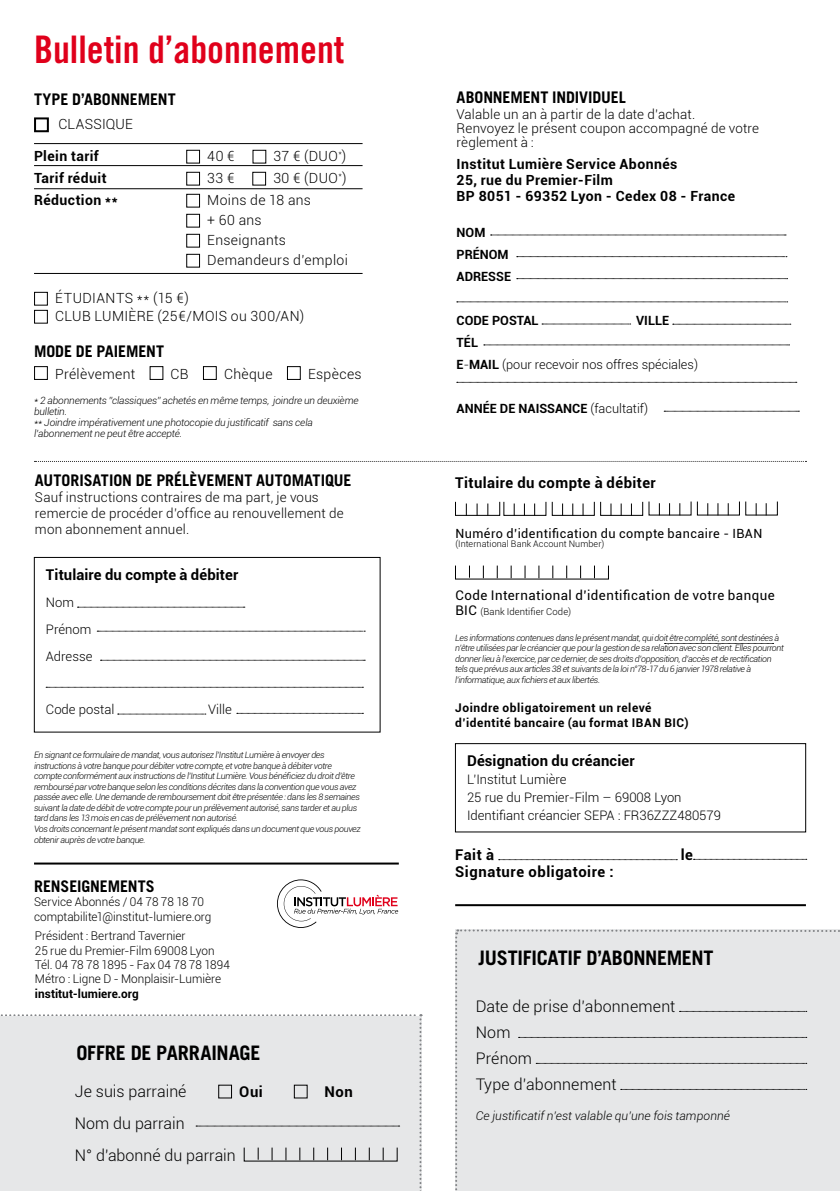
<style>
.page{position:relative;width:840px;height:1191px;background:#fff}
.page>*{position:absolute;margin:0;border:0;box-sizing:border-box;transform-origin:0 0}
.t1{font:38px "Trade Gothic Bold Cond Twenty";color:#e0001b}
.t2{font:700 20px "Trade Gothic";letter-spacing:-.01em;color:#000}
.t3{font:700 16px "Trade Gothic";letter-spacing:-.005em;color:#000}
.t4{font:300 16px/26px "Roboto";color:#000}
.t5{font:700 14.8px "Roboto";letter-spacing:.02em;color:#000}
.t6{font:700 14.8px "Roboto";letter-spacing:.04em;color:#000}
.t7{font:300 14px/20px "Roboto";letter-spacing:.025em;color:#000}
.t8{font:700 14px/16px "Roboto";letter-spacing:.03em;color:#000}
.t9{font:300 13.4px/14px "Roboto";letter-spacing:.015em;color:#000}
.t10{font:13.2px "Roboto";letter-spacing:.035em;color:#000}
.t11{font:300 13px/26.8px "Roboto";color:#000}
.t12{font:700 12.8px/22px "Roboto";color:#000}
.t13{font:300 12.8px/22px "Roboto";color:#000}
.t14{font:12.6px "Roboto";letter-spacing:.035em;color:#000}
.t15{font:300 12px/14.4px "Roboto";color:#000}
.t16{font:700 12px/14.4px "Roboto";letter-spacing:.045em;color:#000}
.t17{font:italic 300 12px "Roboto";letter-spacing:.005em;color:#000}
.t18{font:700 12px "Roboto";letter-spacing:.005em;color:#000}
.t19{font:italic 300 10px/11px "Roboto";letter-spacing:-.01em;color:#000}
.t20{font:300 9.4px "Roboto";letter-spacing:.01em;color:#000}
.t21{font:300 9px "Roboto";letter-spacing:.01em;color:#000}
.t22{font:italic 300 8.8px/10.6px "Roboto";letter-spacing:-.035em;color:#000}
.s1{font-weight:700}
.s2{font-weight:300}
.s3{font-weight:400;font-size:13.2px}
</style>
<div class="page">
<hr style="left:34px;top:143px;width:328px;height:1px;background:#000">
<hr style="left:34px;top:165px;width:328px;height:1px;background:#000">
<hr style="left:34px;top:188px;width:328px;height:1px;background:#000">
<hr style="left:34px;top:273px;width:328px;height:1px;background:#000">
<div style="left:34px;top:117px;width:15px;height:15px;border:2px solid #000"></div>
<div style="left:186px;top:150px;width:14px;height:14px;border:1px solid #000"></div>
<div style="left:252px;top:150px;width:14px;height:14px;border:1px solid #000"></div>
<div style="left:186px;top:172px;width:14px;height:14px;border:1px solid #000"></div>
<div style="left:252px;top:172px;width:14px;height:14px;border:1px solid #000"></div>
<div style="left:186px;top:194px;width:14px;height:14px;border:1px solid #000"></div>
<div style="left:186px;top:214px;width:14px;height:14px;border:1px solid #000"></div>
<div style="left:186px;top:234px;width:14px;height:14px;border:1px solid #000"></div>
<div style="left:186px;top:254px;width:14px;height:14px;border:1px solid #000"></div>
<div style="left:34px;top:292px;width:14px;height:14px;border:1px solid #000"></div>
<div style="left:34px;top:310px;width:14px;height:14px;border:1px solid #000"></div>
<div style="left:34px;top:366px;width:14px;height:14px;border:1px solid #000"></div>
<div style="left:149px;top:366px;width:14px;height:14px;border:1px solid #000"></div>
<div style="left:203px;top:366px;width:14px;height:14px;border:1px solid #000"></div>
<div style="left:287px;top:366px;width:13px;height:14px;border:1px solid #000"></div>
<svg style="left:456px;top:301px;width:331px;height:1px"></svg>
<svg style="left:541px;top:324px;width:89px;height:1px"></svg>
<svg style="left:456px;top:382px;width:340px;height:1px"></svg>
<svg style="left:77px;top:607px;width:168px;height:1px"></svg>
<svg style="left:46px;top:687px;width:317px;height:1px"></svg>
<svg style="left:118px;top:713px;width:88px;height:1px"></svg>
<div style="left:34px;top:557px;width:346px;height:175px;border:1px solid #000"></div>
<svg style="left:455px;top:501px;width:322px;height:15px"></svg>
<svg style="left:455px;top:565px;width:153px;height:14px"></svg>
<svg style="left:664px;top:643px;width:109px;height:1px"></svg>
<svg style="left:490px;top:235px;width:295px;height:1px"></svg>
<svg style="left:516px;top:256px;width:270px;height:1px"></svg>
<svg style="left:516px;top:278px;width:271px;height:1px"></svg>
<svg style="left:672px;top:324px;width:118px;height:1px"></svg>
<svg style="left:483px;top:344px;width:306px;height:1px"></svg>
<svg style="left:663px;top:411px;width:135px;height:1px"></svg>
<svg style="left:97px;top:631px;width:268px;height:1px"></svg>
<svg style="left:100px;top:660px;width:265px;height:1px"></svg>
<svg style="left:34px;top:461px;width:772px;height:1px"></svg>
<div style="left:455px;top:743px;width:350px;height:89px;border:1px solid #000"></div>
<svg style="left:498px;top:859px;width:179px;height:1px"></svg>
<svg style="left:693px;top:859px;width:113px;height:1px"></svg>
<svg style="left:237px;top:713px;width:126px;height:1px"></svg>
<div style="left:0;top:1014px;width:421px;height:177px;background:#e6e7e8"></div>
<svg style="left:277px;top:879px;width:121px;height:49px"></svg>
<hr style="left:34px;top:862px;width:364px;height:2px;background:#000">
<hr style="left:455px;top:904px;width:350px;height:2px;background:#000">
<div style="left:455px;top:929px;width:385px;height:262px;background:#e6e7e8"></div>
<h1 class="t1" style="left:34px;top:26px;width:312px">Bulletin d’abonnement</h1>
<h3 class="t3" style="left:34px;top:89px;width:143px">TYPE D’ABONNEMENT</h3>
<h3 class="t7" style="left:58px;top:114px;width:76px">CLASSIQUE</h3>
<h3 class="t8" style="left:34px;top:147px;width:66px">Plein tarif</h3>
<h3 class="t7" style="left:207px;top:145px;width:29px">40 €</h3>
<h3 class="t7" style="left:273px;top:145px;width:74px">37 € (DUO<sup>*</sup>)</h3>
<h3 class="t8" style="left:34px;top:169px;width:74px">Tarif réduit</h3>
<h3 class="t7" style="left:207px;top:167px;width:29px">33 €</h3>
<h3 class="t7" style="left:273px;top:167px;width:75px">30 € (DUO<sup>*</sup>)</h3>
<h3 class="t8" style="left:34px;top:191px;width:85px">Réduction **</h3>
<h3 class="t7" style="left:207px;top:189px;width:142px">Moins de 18 ans<br>+ 60 ans<br>Enseignants<br>Demandeurs d’emploi</h3>
<h3 class="t7" style="left:55px;top:288px;width:250px;line-height:18px">ÉTUDIANTS ** (15 €)<br>CLUB LUMIÈRE (25€/MOIS ou 300/AN)</h3>
<h3 class="t3" style="left:34px;top:341px;width:131px">MODE DE PAIEMENT</h3>
<h3 class="t7" style="left:55px;top:363px;width:82px">Prélèvement</h3>
<h3 class="t7" style="left:170px;top:363px;width:19px">CB</h3>
<h3 class="t7" style="left:224px;top:363px;width:50px">Chèque</h3>
<h3 class="t7" style="left:308px;top:363px;width:55px">Espèces</h3>
<p class="t19" style="left:34px;top:394px;width:326px">* 2 abonnements ”classiques” achetés en même temps, joindre un deuxième bulletin.<br>** Joindre impérativement une photocopie du justificatif sans cela l’abonnement ne peut être accepté.</p>
<h3 class="t3" style="left:35px;top:470px;width:318px">AUTORISATION DE PRÉLÈVEMENT AUTOMATIQUE</h3>
<h3 class="t9" style="left:35px;top:489px;width:310px;line-height:16px">Sauf instructions contraires de ma part, je vous remercie de procéder d’office au renouvellement de mon abonnement annuel.</h3>
<h3 class="t5" style="left:46px;top:564px;width:194px">Titulaire du compte à débiter</h3>
<h3 class="t11" style="left:46px;top:588px;width:48px">Nom<br>Prénom<br>Adresse</h3>
<h3 class="t11" style="left:46px;top:696px;width:70px">Code postal</h3>
<h3 class="t11" style="left:208px;top:696px;width:25px">Ville</h3>
<p class="t22" style="left:34px;top:749px;width:328px">En signant ce formulaire de mandat, vous autorisez l’Institut Lumière à envoyer des instructions à votre banque pour débiter votre compte, et votre banque à débiter votre compte conformément aux instructions de l’Institut Lumière. Vous bénéficiez du droit d’être remboursé par votre banque selon les conditions décrites dans la convention que vous avez passée avec elle. Une demande de remboursement doit être présentée : dans les 8 semaines suivant la date de débit de votre compte pour un prélèvement autorisé, sans tarder et au plus tard dans les 13 mois en cas de prélèvement non autorisé.<br>Vos droits concernant le présent mandat sont expliqués dans un document que vous pouvez obtenir auprès de votre banque.</p>
<h3 class="t3" style="left:34px;top:876px;width:122px">RENSEIGNEMENTS</h3>
<h3 class="t15" style="left:34px;top:894px;width:179px">Service Abonnés / 04 78 78 18 70 comptabilite1@institut-lumiere.org</h3>
<h3 class="t15" style="left:35px;top:928px;width:197px">Président : Bertrand Tavernier<br>25 rue du Premier-Film 69008 Lyon Tél. 04 78 78 1895 - Fax 04 78 78 1894<br>Métro : Ligne D - Monplaisir-Lumière</h3>
<h3 class="t18" style="left:35px;top:985px;width:105px">institut-lumiere.org</h3>
<h2 class="t2" style="left:76px;top:1040px;width:185px">OFFRE DE PARRAINAGE</h2>
<h3 class="t4" style="left:75px;top:1074px;width:162px;line-height:32px">Je suis parrainé<br>Nom du parrain<br>N° d'abonné du parrain</h3>
<h3 class="t5" style="left:239px;top:1081px;width:25px">Oui</h3>
<h3 class="t5" style="left:324px;top:1081px;width:30px">Non</h3>
<h3 class="t3" style="left:456px;top:88px;width:171px">ABONNEMENT INDIVIDUEL</h3>
<h3 class="t9" style="left:456px;top:107px;width:304px">Valable un an à partir de la date d’achat.<br>Renvoyez le présent coupon accompagné de votre règlement à :</h3>
<h3 class="t8" style="left:456px;top:155px;width:280px">Institut Lumière Service Abonnés<br>25, rue du Premier-Film<br>BP 8051 - 69352 Lyon - Cedex 08 - France</h3>
<h3 class="t12" style="left:456px;top:221px;width:56px">NOM<br>PRÉNOM<br>ADRESSE</h3>
<h3 class="t12" style="left:456px;top:309px;width:83px">CODE POSTAL</h3>
<h3 class="t12" style="left:635px;top:309px;width:35px">VILLE</h3>
<h3 class="t13" style="left:456px;top:331px;width:243px"><span class="s1">TÉL<br>E</span>-<span class="s1">MAIL</span> (pour recevoir nos offres spéciales)</h3>
<h3 class="t12" style="left:456px;top:397px;width:193px">ANNÉE DE NAISSANCE <span class="s2">(facultatif)</span></h3>
<h3 class="t5" style="left:455px;top:473px;width:202px">Titulaire du compte à débiter</h3>
<h3 class="t14" style="left:455px;top:524px;width:308px">Numéro d’identification du compte bancaire - IBAN</h3>
<p class="t21" style="left:455px;top:537px;width:150px">(International Bank Account Number)</p>
<h3 class="t10" style="left:455px;top:586px;width:320px">Code International d’identification de votre banque</h3>
<p class="t20" style="left:455px;top:605px;width:117px"><span class="s3">BIC</span> (Bank Identifier Code)</p>
<p class="t22" style="left:455px;top:632px;width:330px">Les informations contenues dans le présent mandat, qui doit être complété, sont destinées à n’être utilisées par le créancier que pour la gestion de sa relation avec son client. Elles pourront donner lieu à l’exercice, par ce dernier, de ses droits d’opposition, d’accès et de rectification tels que prévus aux articles 38 et suivants de la loi n°78-17 du 6 janvier 1978 relative à l’informatique, aux fichiers et aux libertés.</p>
<h3 class="t16" style="left:455px;top:700px;width:235px">Joindre obligatoirement un relevé d’identité bancaire (au format IBAN BIC)</h3>
<h3 class="t5" style="left:467px;top:750px;width:169px">Désignation du créancier</h3>
<h3 class="t11" style="left:467px;top:770px;width:255px;line-height:18px">L’Institut Lumière<br>25 rue du Premier-Film – 69008 Lyon<br>Identifiant créancier SEPA : FR36ZZZ480579</h3>
<h3 class="t5" style="left:455px;top:843px;width:40px">Fait à</h3>
<h3 class="t5" style="left:680px;top:843px;width:14px">le</h3>
<h3 class="t6" style="left:455px;top:861px;width:160px">Signature obligatoire :</h3>
<h2 class="t2" style="left:478px;top:945px;width:236px">JUSTIFICATIF D’ABONNEMENT</h2>
<h3 class="t4" style="left:475px;top:992px;width:201px">Date de prise d’abonnement<br>Nom<br>Prénom<br>Type d’abonnement</h3>
<h3 class="t17" style="left:475px;top:1107px;width:256px">Ce justificatif n’est valable qu’une fois tamponné</h3>
</div>
